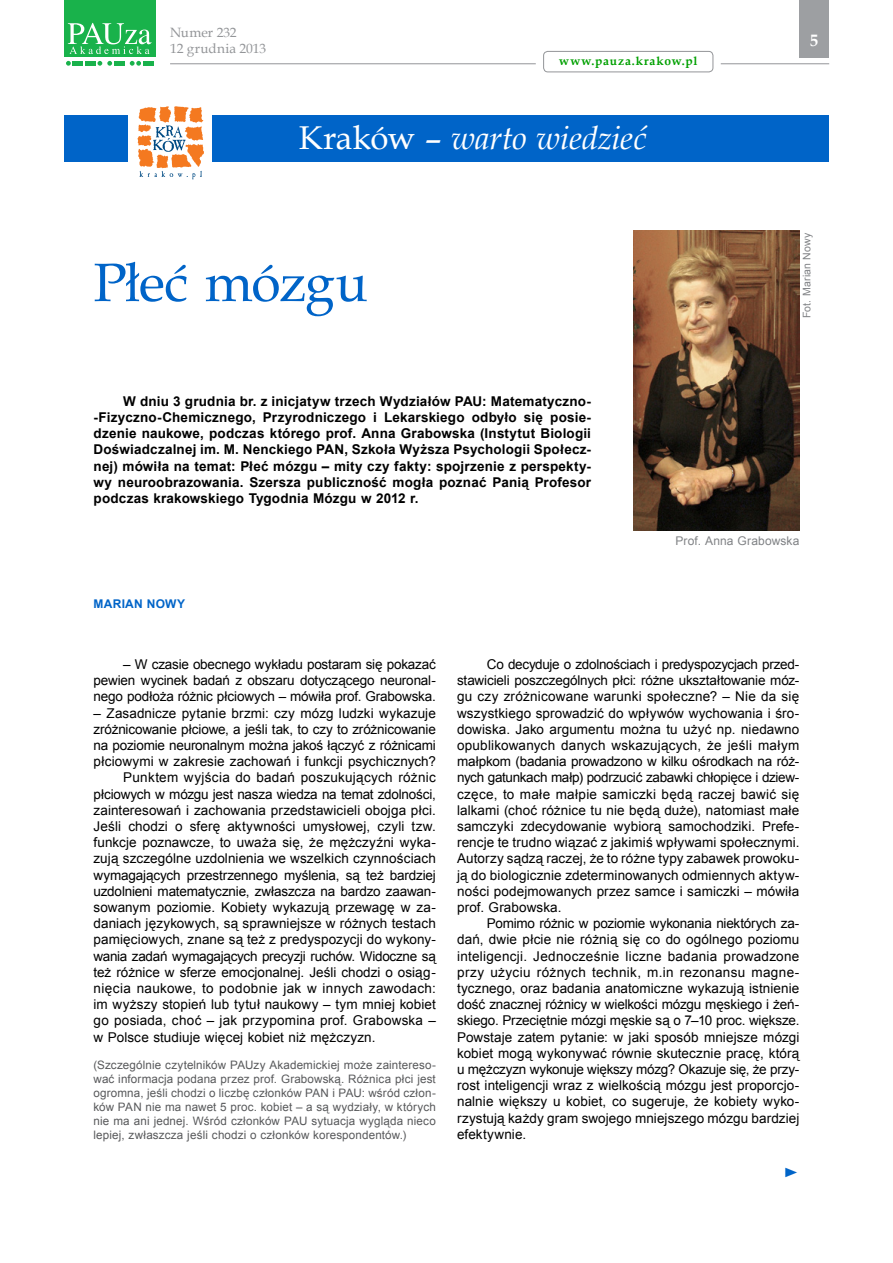
<style>
.page{position:relative;width:893px;height:1263px;background:#fff}
.page>*{position:absolute;margin:0;border:0;box-sizing:border-box;transform-origin:0 0}
.t1{font:54px "Book Antiqua";letter-spacing:-.025em;color:#0064c8}
.t2{font:italic 33px "Book Antiqua";letter-spacing:-.015em;color:#fff}
.t3{font:700 16.5px "Book Antiqua";color:#fff}
.t4{font:13.5px/16.2px "Arial";letter-spacing:.005em;color:#000;text-align:justify}
.t5{font:700 13.5px/16.2px "Arial";letter-spacing:.015em;color:#000;text-align:justify}
.t6{font:13.5px "Arial";letter-spacing:-.015em;color:#000}
.t7{font:13.5px "Arial";letter-spacing:-.02em;color:#000}
.t8{font:13.5px "Arial";letter-spacing:.025em;color:#000}
.t9{font:13.5px/16.2px "Book Antiqua";letter-spacing:.005em;color:#939598}
.t10{font:13.5px "Times New Roman";color:#0064c8;scale:1.22 1}
.t11{font:700 12px "Book Antiqua";letter-spacing:.07em;color:#00a000}
.t12{font:12px "Arial";letter-spacing:.01em;color:#808285}
.t13{font:700 12px "Arial";letter-spacing:.02em;color:#0064c8}
.t14{font:11.7px/14px "Arial";letter-spacing:.015em;color:#58595b;text-align:justify}
.t15{font:10.5px "Arial";letter-spacing:.015em;color:#808285}
.s1{font-style:normal}
</style>
<div class="page">
<div style="left:799px;top:0;width:30px;height:57px;background:#9d9fa2"></div>
<svg style="left:66px;top:61px;width:5px;height:5px"></svg>
<svg style="left:97px;top:61px;width:15px;height:5px"></svg>
<svg style="left:130px;top:61px;width:11px;height:5px"></svg>
<div style="left:73px;top:61px;width:10px;height:5px;background:#19b24b"></div>
<div style="left:85px;top:61px;width:11px;height:5px;background:#19b24b"></div>
<div style="left:114px;top:61px;width:11px;height:5px;background:#19b24b"></div>
<div style="left:143px;top:61px;width:11px;height:5px;background:#19b24b"></div>
<div style="left:64px;top:0;width:92px;height:56px;background:#19b24b"></div>
<svg style="left:68px;top:23px;width:83px;height:31px"></svg>
<hr style="left:170px;top:63px;width:366px;height:1px;background:#939598">
<div style="left:543px;top:51px;width:170px;height:21px;border:1px solid #939598;border-radius:4px"></div>
<hr style="left:721px;top:63px;width:108px;height:1px;background:#939598">
<div style="left:213px;top:116px;width:616px;height:46px;background:#0064c8"></div>
<div style="left:64px;top:115px;width:64px;height:47px;background:#0064c8"></div>
<svg style="left:137px;top:106px;width:67px;height:73px"></svg>
<img style="left:634px;top:231px;width:165px;height:300px">
<p class="t9" style="left:170px;top:24px;width:98px">Numer 232<br>12 grudnia 2013</p>
<p class="t3" style="left:810px;top:30px;width:10px">5</p>
<p class="t11" style="left:559px;top:53px;width:140px">www.pauza.krakow.pl</p>
<h2 class="t2" style="left:299px;top:115px;width:349px"><span class="s1">Kraków –</span> warto wiedzieć</h2>
<h1 class="t1" style="left:94px;top:245px;width:276px">Płeć mózgu</h1>
<p class="t5" style="left:94px;top:393px;width:499px;text-indent:30px">W dniu 3 grudnia br. z inicjatyw trzech Wydziałów PAU: Matematyczno--Fizyczno-Chemicznego, Przyrodniczego i Lekarskiego odbyło się posie&shy;dzenie naukowe, podczas którego prof. Anna Grabowska (Instytut Biologii Doświadczalnej im. M. Nenckiego PAN, Szkoła Wyższa Psychologii Społecz&shy;nej) mówiła na temat: Płeć mózgu – mity czy fakty: spojrzenie z perspekty&shy;wy neuroobrazowania. Szersza publiczność mogła poznać Panią Profesor podczas krakowskiego Tygodnia Mózgu w 2012 r.</p>
<p class="t13" style="left:94px;top:596px;width:93px">MARIAN NOWY</p>
<p class="t15" style="left:800px;top:318px;width:87px;rotate:-90deg">Fot. Marian Nowy</p>
<p class="t12" style="left:676px;top:532px;width:125px">Prof. Anna Grabowska</p>
<p class="t4" style="left:94px;top:656px;width:344px;text-indent:30px">– W czasie obecnego wykładu postaram się pokazać pewien wycinek badań z obszaru dotyczącego neuronal&shy;nego podłoża różnic płciowych – mówiła prof. Grabowska.</p>
<p class="t4" style="left:94px;top:705px;width:344px">– Zasadnicze pytanie brzmi: czy mózg ludzki wykazuje</p>
<p class="t6" style="left:94px;top:720px;width:344px">zróżnicowanie płciowe, a jeśli tak, to czy to zróżnicowanie</p>
<p class="t7" style="left:94px;top:736px;width:344px">na poziomie neuronalnym można jakoś łączyć z różnicami</p>
<p class="t4" style="left:94px;top:753px;width:344px">płciowymi w zakresie zachowań i funkcji psychicznych?</p>
<p class="t8" style="left:123px;top:769px;width:314px">Punktem wyjścia do badań poszukujących różnic</p>
<p class="t6" style="left:94px;top:785px;width:344px">płciowych w mózgu jest nasza wiedza na temat zdolności,</p>
<p class="t4" style="left:94px;top:802px;width:344px">zainteresowań i zachowania przedstawicieli obojga płci.</p>
<p class="t4" style="left:94px;top:818px;width:344px">Jeśli chodzi o sferę aktywności umysłowej, czyli tzw.</p>
<p class="t4" style="left:94px;top:834px;width:344px">funkcje poznawcze, to uważa się, że mężczyźni wyka-</p>
<p class="t4" style="left:94px;top:851px;width:344px">zują szczególne uzdolnienia we wszelkich czynnościach</p>
<p class="t6" style="left:94px;top:866px;width:344px">wymagających przestrzennego myślenia, są też bardziej</p>
<p class="t6" style="left:94px;top:882px;width:344px">uzdolnieni matematycznie, zwłaszcza na bardzo zaawan-</p>
<p class="t4" style="left:94px;top:899px;width:344px">sowanym poziomie. Kobiety wykazują przewagę w za-</p>
<p class="t4" style="left:94px;top:915px;width:344px">daniach językowych, są sprawniejsze w różnych testach</p>
<p class="t4" style="left:94px;top:932px;width:344px">pamięciowych, znane są też z predyspozycji do wykony-</p>
<p class="t7" style="left:94px;top:947px;width:344px">wania zadań wymagających precyzji ruchów. Widoczne są</p>
<p class="t4" style="left:94px;top:964px;width:344px">też różnice w sferze emocjonalnej. Jeśli chodzi o osiąg-</p>
<p class="t8" style="left:94px;top:979px;width:344px">nięcia naukowe, to podobnie jak w innych zawodach:</p>
<p class="t4" style="left:94px;top:996px;width:344px">im wyższy stopień lub tytuł naukowy – tym mniej kobiet</p>
<p class="t4" style="left:94px;top:1013px;width:344px">go posiada, choć – jak przypomina prof. Grabowska –</p>
<p class="t4" style="left:94px;top:1029px;width:283px">w Polsce studiuje więcej kobiet niż mężczyzn.</p>
<p class="t14" style="left:94px;top:1058px;width:344px">(Szczególnie czytelników PAUzy Akademickiej może zaintereso&shy;wać informacja podana przez prof. Grabowską. Różnica płci jest ogromna, jeśli chodzi o liczbę członków PAN i PAU: wśród człon&shy;ków PAN nie ma nawet 5 proc. kobiet – a są wydziały, w których nie ma ani jednej. Wśród członków PAU sytuacja wygląda nieco lepiej, zwłaszcza jeśli chodzi o członków korespondentów.)</p>
<p class="t4" style="left:457px;top:656px;width:344px;text-indent:30px">Co decyduje o zdolnościach i predyspozycjach przed&shy;stawicieli poszczególnych płci: różne ukształtowanie móz&shy;gu czy zróżnicowane warunki społeczne? – Nie da się wszystkiego sprowadzić do wpływów wychowania i śro&shy;dowiska. Jako argumentu można tu użyć np. niedawno opublikowanych danych wskazujących, że jeśli małym małpkom (badania prowadzono w kilku ośrodkach na róż&shy;nych gatunkach małp) podrzucić zabawki chłopięce i dziew&shy;częce, to małe małpie samiczki będą raczej bawić się lalkami (choć różnice tu nie będą duże), natomiast małe samczyki zdecydowanie wybiorą samochodziki. Prefe&shy;rencje te trudno wiązać z jakimiś wpływami społecznymi.<br>Autorzy sądzą raczej, że to różne typy zabawek prowoku&shy;ją do biologicznie zdeterminowanych odmiennych aktyw&shy;ności podejmowanych przez samce i samiczki – mówiła prof. Grabowska.</p>
<p class="t4" style="left:457px;top:915px;width:344px;text-indent:30px">Pomimo różnic w poziomie wykonania niektórych za&shy;dań, dwie płcie nie różnią się co do ogólnego poziomu inteligencji. Jednocześnie liczne badania prowadzone przy użyciu różnych technik, m.in rezonansu magne&shy;tycznego, oraz badania anatomiczne wykazują istnienie dość znacznej różnicy w wielkości mózgu męskiego i żeń&shy;skiego. Przeciętnie mózgi męskie są o 7–10 proc. większe.<br>Powstaje zatem pytanie: w jaki sposób mniejsze mózgi kobiet mogą wykonywać równie skutecznie pracę, którą u mężczyzn wykonuje większy mózg? Okazuje się, że przy&shy;rost inteligencji wraz z wielkością mózgu jest proporcjo&shy;nalnie większy u kobiet, co sugeruje, że kobiety wyko&shy;rzystują każdy gram swojego mniejszego mózgu bardziej efektywnie.</p>
<p class="t10" style="left:783px;top:1163px;width:15px">►</p>
</div>
